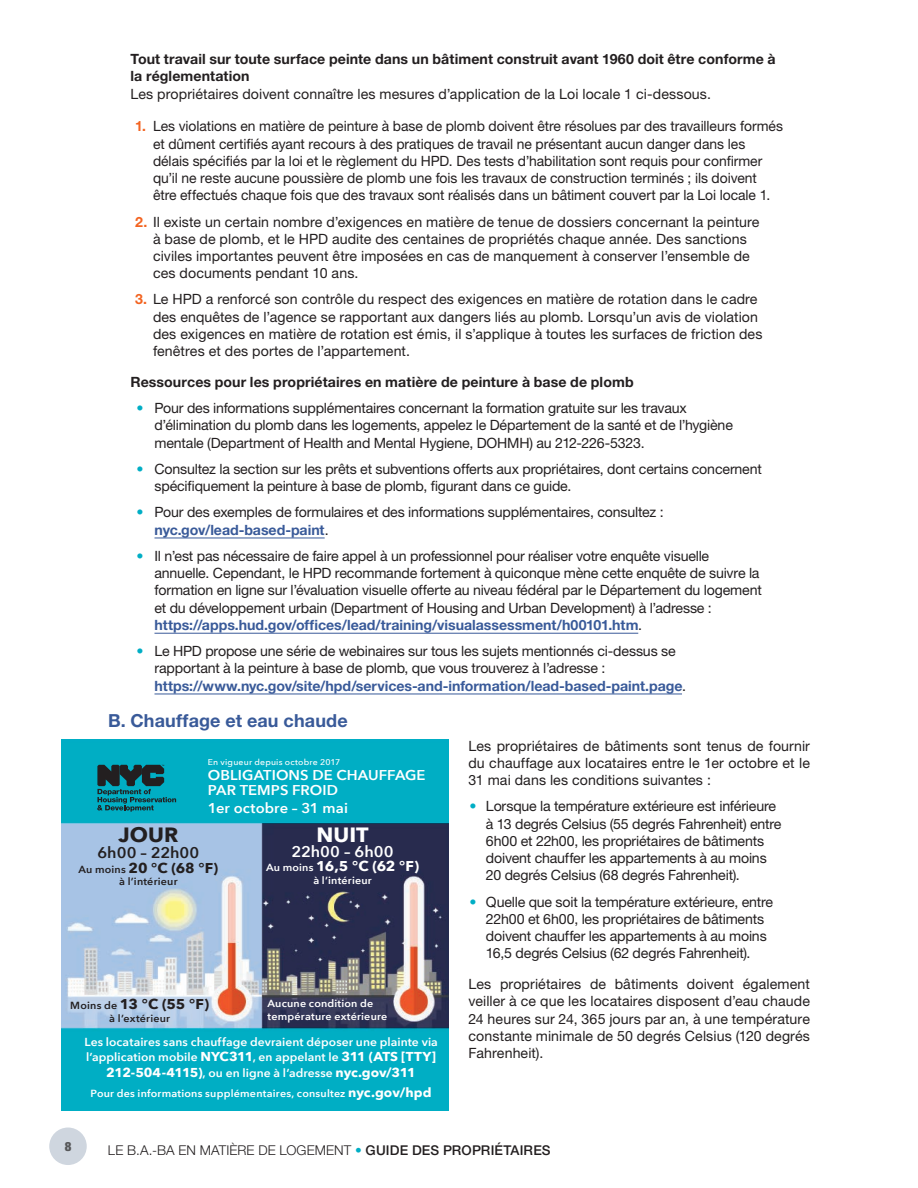
<style>
.page{position:relative;width:918px;height:1188px;background:#fff}
.page>*{position:absolute;margin:0;border:0;box-sizing:border-box;transform-origin:0 0}
.t1{font:700 20.55px "Avenir Next";color:#231f20;scale:1.04 1}
.t2{font:700 20.55px "Avenir Next";color:#fff;scale:1.04 1}
.t3{font:700 18px "Helvetica Neue LT Std";letter-spacing:.005em;color:#395a99}
.t4{font:600 15.45px "Avenir Next";letter-spacing:.005em;color:#231f20;scale:1.04 1}
.t5{font:600 15.45px "Avenir Next";letter-spacing:.005em;color:#fff;scale:1.04 1}
.t6{font:600 14.25px/15.5px "Avenir Next";letter-spacing:.005em;color:#fff;scale:1.04 1}
.t7{font:700 14.25px "Avenir Next";letter-spacing:-.01em;color:#231f20;scale:1.04 1}
.t8{font:700 14.25px "Avenir Next";color:#fff;scale:1.04 1}
.t9{font:14.1px/17.2px "Helvetica Neue LT Std";letter-spacing:-.005em;color:#231f20}
.t10{font:700 14.1px/17.2px "Helvetica Neue LT Std";letter-spacing:.005em;color:#231f20}
.t11{font:300 13.5px "Helvetica Neue LT Std";letter-spacing:.01em;color:#231f20}
.t12{font:700 12.9px "Avenir Next";letter-spacing:-.025em;color:#fff;scale:1.04 1}
.t13{font:900 condensed 12.75px "Helvetica Neue LT Std";color:#57585a}
.t14{font:600 11.55px/15.5px "Avenir Next";letter-spacing:.005em;color:#fff;scale:1.04 1}
.t15{font:600 10.35px/12.3px "Avenir Next";letter-spacing:.02em;color:#fff;scale:1.04 1}
.t16{font:600 10.35px "Avenir Next";letter-spacing:.02em;color:#231f20;scale:1.04 1}
.t17{font:500 8.4px "Avenir Next";letter-spacing:.02em;color:#fff;scale:1.04 1}
.s1{font-weight:700;color:#f36421}
.s2{color:#00aec5}
.s3{font-weight:700;color:#395a99}
.s4{font-weight:600;font-size:10.35px}
.s5{font-weight:700;font-size:12.9px}
.s6{font-weight:600;font-size:11.55px}
.s7{font-weight:500}
</style>
<div class="page">
<div style="left:49px;top:1128px;width:38px;height:37px;background:#cfd6df;border-radius:50%"></div>
<hr style="left:154px;top:538px;width:171px;height:1px;background:#395a99">
<hr style="left:154px;top:633px;width:484px;height:1px;background:#395a99">
<hr style="left:154px;top:694px;width:528px;height:1px;background:#395a99">
<img style="left:62px;top:740px;width:386px;height:371px">
<svg style="left:97px;top:765px;width:79px;height:47px;background:#0e707c"></svg>
<p class="t10" style="left:130px;top:50px;width:647px">Tout travail sur toute surface peinte dans un bâtiment construit avant 1960 doit être conforme à la réglementation</p>
<p class="t9" style="left:130px;top:85px;width:582px">Les propriétaires doivent connaître les mesures d’application de la Loi locale 1 ci-dessous.</p>
<p class="t9" style="left:153px;top:118px;width:631px;text-indent:-18px"><span class="s1">1.</span> Les violations en matière de peinture à base de plomb doivent être résolues par des travailleurs formés et dûment certifiés ayant recours à des pratiques de travail ne présentant aucun danger dans les délais spécifiés par la loi et le règlement du HPD. Des tests d’habilitation sont requis pour confirmer qu’il ne reste aucune poussière de plomb une fois les travaux de construction terminés ; ils doivent être effectués chaque fois que des travaux sont réalisés dans un bâtiment couvert par la Loi locale 1.</p>
<p class="t9" style="left:153px;top:213px;width:608px;text-indent:-18px"><span class="s1">2.</span> Il existe un certain nombre d’exigences en matière de tenue de dossiers concernant la peinture à base de plomb, et le HPD audite des centaines de propriétés chaque année. Des sanctions civiles importantes peuvent être imposées en cas de manquement à conserver l’ensemble de ces documents pendant 10 ans.</p>
<p class="t9" style="left:153px;top:291px;width:611px;text-indent:-18px"><span class="s1">3.</span> Le HPD a renforcé son contrôle du respect des exigences en matière de rotation dans le cadre des enquêtes de l’agence se rapportant aux dangers liés au plomb. Lorsqu’un avis de violation des exigences en matière de rotation est émis, il s’applique à toutes les surfaces de friction des fenêtres et des portes de l’appartement.</p>
<p class="t10" style="left:131px;top:373px;width:505px">Ressources pour les propriétaires en matière de peinture à base de plomb</p>
<p class="t9" style="left:155px;top:399px;width:580px;text-indent:-18px"><span class="s2">•</span> Pour des informations supplémentaires concernant la formation gratuite sur les travaux d’élimination du plomb dans les logements, appelez le Département de la santé et de l’hygiène mentale (Department of Health and Mental Hygiene, DOHMH) au 212-226-5323.</p>
<p class="t9" style="left:155px;top:460px;width:609px;text-indent:-18px"><span class="s2">•</span> Consultez la section sur les prêts et subventions offerts aux propriétaires, dont certains concernent spécifiquement la peinture à base de plomb, figurant dans ce guide.</p>
<p class="t9" style="left:154px;top:504px;width:511px;text-indent:-18px"><span class="s2">•</span> Pour des exemples de formulaires et des informations supplémentaires, consultez : <span class="s3">nyc.gov/lead-based-paint</span>.</p>
<p class="t9" style="left:154px;top:547px;width:609px;text-indent:-18px"><span class="s2">•</span> Il n’est pas nécessaire de faire appel à un professionnel pour réaliser votre enquête visuelle annuelle. Cependant, le HPD recommande fortement à quiconque mène cette enquête de suivre la formation en ligne sur l’évaluation visuelle offerte au niveau fédéral par le Département du logement et du développement urbain (Department of Housing and Urban Development) à l’adresse : <span class="s3">https://apps.hud.gov/offices/lead/training/visualassessment/h00101.htm</span>.</p>
<p class="t9" style="left:154px;top:642px;width:533px;text-indent:-18px"><span class="s2">•</span> Le HPD propose une série de webinaires sur tous les sujets mentionnés ci-dessus se rapportant à la peinture à base de plomb, que vous trouverez à l’adresse : <span class="s3">https://www.nyc.gov/site/hpd/services-and-information/lead-based-paint.page</span>.</p>
<p class="t3" style="left:108px;top:709px;width:241px">B. Chauffage et eau chaude</p>
<p class="t9" style="left:469px;top:737px;width:343px;text-align:justify">Les propriétaires de bâtiments sont tenus de fournir du chauffage aux locataires entre le 1er octobre et le 31 mai dans les conditions suivantes :</p>
<p class="t9" style="left:486px;top:798px;width:297px;text-indent:-16px"><span class="s2">•</span> Lorsque la température extérieure est inférieure à 13 degrés Celsius (55 degrés Fahrenheit) entre 6h00 et 22h00, les propriétaires de bâtiments doivent chauffer les appartements à au moins 20 degrés Celsius (68 degrés Fahrenheit).</p>
<p class="t9" style="left:486px;top:893px;width:289px;text-indent:-16px"><span class="s2">•</span> Quelle que soit la température extérieure, entre 22h00 et 6h00, les propriétaires de bâtiments doivent chauffer les appartements à au moins 16,5 degrés Celsius (62 degrés Fahrenheit).</p>
<p class="t9" style="left:469px;top:975px;width:343px;text-align:justify">Les propriétaires de bâtiments doivent également veiller à ce que les locataires disposent d’eau chaude 24 heures sur 24, 365 jours par an, à une température constante minimale de 50 degrés Celsius (120 degrés Fahrenheit).</p>
<p class="t17" style="left:208px;top:755px;width:129px">En vigueur depuis octobre 2017</p>
<p class="t6" style="left:208px;top:767px;width:211px">OBLIGATIONS DE CHAUFFAGE<br>PAR TEMPS FROID</p>
<p class="t6" style="left:208px;top:800px;width:136px">1er octobre – 31 mai</p>
<h1 class="t1" style="left:118px;top:817px;width:59px">JOUR</h1>
<p class="t4" style="left:97px;top:840px;width:100px">6h00 – 22h00</p>
<p class="t7" style="left:78px;top:855px;width:136px"><span class="s4">Au moins</span> 20 °C (68 °F)</p>
<p class="t16" style="left:119px;top:872px;width:58px">à l’intérieur</p>
<h1 class="t2" style="left:316px;top:817px;width:52px">NUIT</h1>
<p class="t5" style="left:292px;top:838px;width:100px">22h00 – 6h00</p>
<p class="t8" style="left:266px;top:854px;width:149px"><span class="s4">Au moins</span> 16,5 °C (62 °F)</p>
<p class="t15" style="left:313px;top:874px;width:58px">à l’intérieur</p>
<p class="t7" style="left:70px;top:992px;width:135px"><span class="s4">Moins de</span> 13 °C (55 °F)</p>
<p class="t16" style="left:109px;top:1009px;width:60px">à l’extérieur</p>
<p class="t15" style="left:268px;top:997px;width:117px">Aucune condition de température extérieure</p>
<p class="t14" style="left:84px;top:1034px;width:341px">Les locataires sans chauffage devraient déposer une plainte via l’application mobile <span class="s5">NYC311</span>, en appelant le <span class="s5">311 (ATS [TTY]</span></p>
<p class="t12" style="left:106px;top:1061px;width:299px">212-504-4115)<span class="s6">, ou en ligne à l’adresse</span> nyc.gov/311</p>
<p class="t15" style="left:91px;top:1087px;width:330px">Pour des informations supplémentaires, consultez <span class="s5">nyc.gov/hpd</span></p>
<p class="t13" style="left:65px;top:1138px;width:8px">8</p>
<p class="t11" style="left:108px;top:1142px;width:444px">LE B.A.-BA EN MATIÈRE DE LOGEMENT <span class="s2">•</span> <span class="s7">GUIDE DES PROPRIÉTAIRES</span></p>
</div>
